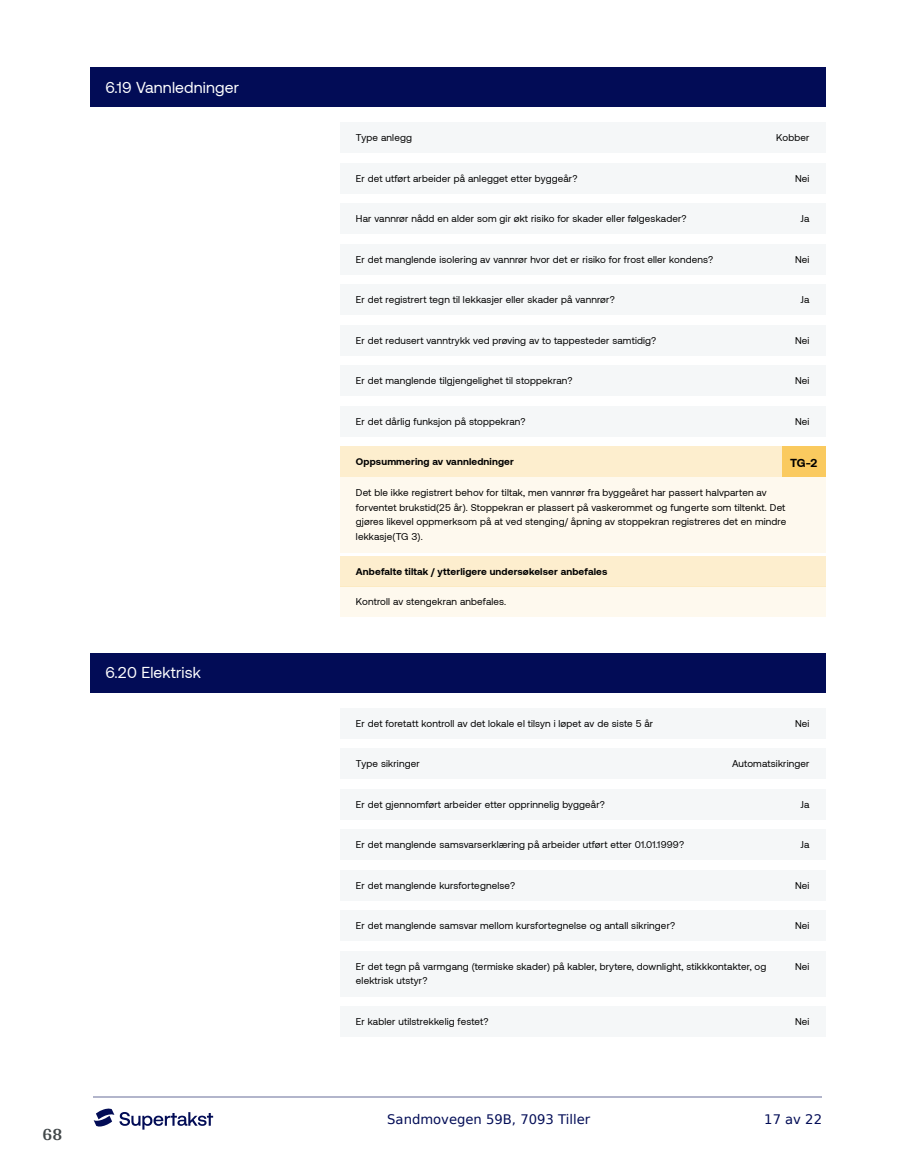
<style>
.page{position:relative;width:915px;height:1172px;background:#fff}
.page>*{position:absolute;margin:0;border:0;box-sizing:border-box;transform-origin:0 0}
.t1{font:700 18px "Arya";color:#414749}
.t2{font:15.75px "Aeonik";letter-spacing:.01em;color:#fff}
.t3{font:13.2px "DejaVu Sans";color:#020c56}
.t4{font:700 11.85px "Aeonik";color:#000}
.t5{font:9.9px/14.9px "Aeonik";letter-spacing:.015em;color:#000}
.t6{font:700 9.9px "Aeonik";letter-spacing:.015em;color:#000}
</style>
<div class="page">
<hr style="left:93px;top:1097px;width:728px;height:1px;background:#b2b5cb">
<svg style="left:94px;top:1108px;width:119px;height:21px"></svg>
<div style="left:89px;top:67px;width:736px;height:40px;background:#020c56"></div>
<div style="left:89px;top:653px;width:736px;height:39px;background:#020c56"></div>
<div style="left:340px;top:477px;width:485px;height:75px;background:#fef9ee"></div>
<div style="left:340px;top:587px;width:485px;height:30px;background:#fef9ee"></div>
<div style="left:340px;top:123px;width:485px;height:30px;background:#f5f7f8"></div>
<div style="left:340px;top:163px;width:485px;height:31px;background:#f5f7f8"></div>
<div style="left:340px;top:204px;width:485px;height:30px;background:#f5f7f8"></div>
<div style="left:340px;top:244px;width:485px;height:31px;background:#f5f7f8"></div>
<div style="left:340px;top:285px;width:485px;height:30px;background:#f5f7f8"></div>
<div style="left:340px;top:325px;width:485px;height:31px;background:#f5f7f8"></div>
<div style="left:340px;top:365px;width:485px;height:31px;background:#f5f7f8"></div>
<div style="left:340px;top:406px;width:485px;height:31px;background:#f5f7f8"></div>
<div style="left:340px;top:446px;width:485px;height:31px;background:#fdeece"></div>
<div style="left:781px;top:446px;width:44px;height:31px;background:#faca5f"></div>
<div style="left:340px;top:556px;width:485px;height:31px;background:#fdeece"></div>
<div style="left:340px;top:708px;width:485px;height:31px;background:#f5f7f8"></div>
<div style="left:340px;top:748px;width:485px;height:31px;background:#f5f7f8"></div>
<div style="left:340px;top:789px;width:485px;height:30px;background:#f5f7f8"></div>
<div style="left:340px;top:829px;width:485px;height:31px;background:#f5f7f8"></div>
<div style="left:340px;top:870px;width:485px;height:30px;background:#f5f7f8"></div>
<div style="left:340px;top:910px;width:485px;height:31px;background:#f5f7f8"></div>
<div style="left:340px;top:951px;width:485px;height:45px;background:#f5f7f8"></div>
<div style="left:340px;top:1006px;width:485px;height:31px;background:#f5f7f8"></div>
<h2 class="t2" style="left:105px;top:79px;width:135px">6.19 Vannledninger</h2>
<h2 class="t2" style="left:105px;top:664px;width:97px">6.20 Elektrisk</h2>
<h1 class="t1" style="left:43px;top:1123px;width:21px">68</h1>
<p class="t5" style="left:356px;top:131px;width:57px">Type anlegg</p>
<p class="t5" style="left:776px;top:131px;width:35px">Kobber</p>
<p class="t5" style="left:356px;top:171px;width:223px">Er det utført arbeider på anlegget etter byggeår?</p>
<p class="t5" style="left:794px;top:171px;width:16px">Nei</p>
<p class="t5" style="left:356px;top:212px;width:332px">Har vannrør nådd en alder som gir økt risiko for skader eller følgeskader?</p>
<p class="t5" style="left:800px;top:212px;width:10px">Ja</p>
<p class="t5" style="left:356px;top:252px;width:358px">Er det manglende isolering av vannrør hvor det er risiko for frost eller kondens?</p>
<p class="t5" style="left:794px;top:252px;width:16px">Nei</p>
<p class="t5" style="left:356px;top:292px;width:260px">Er det registrert tegn til lekkasjer eller skader på vannrør?</p>
<p class="t5" style="left:800px;top:292px;width:10px">Ja</p>
<p class="t5" style="left:356px;top:333px;width:302px">Er det redusert vanntrykk ved prøving av to tappesteder samtidig?</p>
<p class="t5" style="left:794px;top:333px;width:16px">Nei</p>
<p class="t5" style="left:356px;top:373px;width:218px">Er det manglende tilgjengelighet til stoppekran?</p>
<p class="t5" style="left:794px;top:373px;width:16px">Nei</p>
<p class="t5" style="left:356px;top:414px;width:171px">Er det dårlig funksjon på stoppekran?</p>
<p class="t5" style="left:794px;top:414px;width:16px">Nei</p>
<p class="t6" style="left:356px;top:456px;width:159px">Oppsummering av vannledninger</p>
<p class="t4" style="left:789px;top:456px;width:29px">TG-2</p>
<p class="t5" style="left:356px;top:485px;width:431px">Det ble ikke registrert behov for tiltak, men vannrør fra byggeåret har passert halvparten av forventet brukstid(25 år). Stoppekran er plassert på vaskerommet og fungerte som tiltenkt. Det gjøres likevel oppmerksom på at ved stenging/ åpning av stoppekran registreres det en mindre lekkasje(TG 3).</p>
<p class="t6" style="left:356px;top:566px;width:253px">Anbefalte tiltak / ytterligere undersøkelser anbefales</p>
<p class="t5" style="left:356px;top:594px;width:152px">Kontroll av stengekran anbefales.</p>
<p class="t5" style="left:356px;top:716px;width:299px">Er det foretatt kontroll av det lokale el tilsyn i løpet av de siste 5 år</p>
<p class="t5" style="left:794px;top:716px;width:16px">Nei</p>
<p class="t5" style="left:356px;top:756px;width:65px">Type sikringer</p>
<p class="t5" style="left:731px;top:756px;width:79px">Automatsikringer</p>
<p class="t5" style="left:356px;top:797px;width:250px">Er det gjennomført arbeider etter opprinnelig byggeår?</p>
<p class="t5" style="left:800px;top:797px;width:10px">Ja</p>
<p class="t5" style="left:356px;top:837px;width:329px">Er det manglende samsvarserklæring på arbeider utført etter 01.01.1999?</p>
<p class="t5" style="left:800px;top:837px;width:10px">Ja</p>
<p class="t5" style="left:356px;top:878px;width:161px">Er det manglende kursfortegnelse?</p>
<p class="t5" style="left:794px;top:878px;width:16px">Nei</p>
<p class="t5" style="left:356px;top:918px;width:321px">Er det manglende samsvar mellom kursfortegnelse og antall sikringer?</p>
<p class="t5" style="left:794px;top:918px;width:16px">Nei</p>
<p class="t5" style="left:356px;top:959px;width:412px">Er det tegn på varmgang (termiske skader) på kabler, brytere, downlight, stikkkontakter, og elektrisk utstyr?</p>
<p class="t5" style="left:794px;top:959px;width:16px">Nei</p>
<p class="t5" style="left:356px;top:1014px;width:134px">Er kabler utilstrekkelig festet?</p>
<p class="t5" style="left:794px;top:1014px;width:16px">Nei</p>
<h3 class="t3" style="left:387px;top:1108px;width:204px">Sandmovegen 59B, 7093 Tiller</h3>
<h3 class="t3" style="left:764px;top:1108px;width:59px">17 av 22</h3>
</div>
